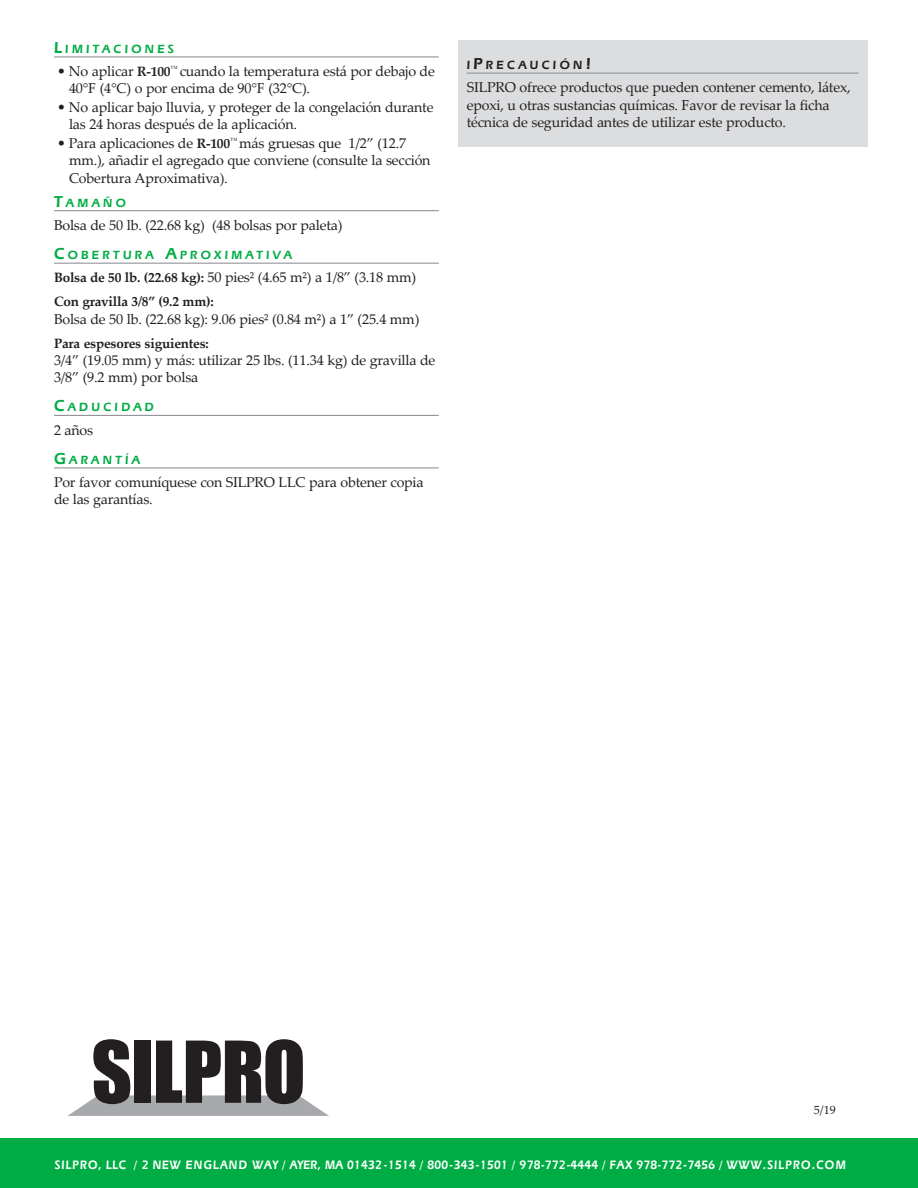
<style>
.page{position:relative;width:918px;height:1188px;background:#fff}
.page>*{position:absolute;margin:0;border:0;box-sizing:border-box;transform-origin:0 0}
._01_Body{font:14.25px/17.2px "Palatino Linotype";letter-spacing:-.015em;color:#231f20}
._04_Bullets{font:14.25px/17.2px "Palatino Linotype";letter-spacing:-.015em;color:#231f20}
._01_Body-2{font:700 13.5px "Palatino Linotype";letter-spacing:-.015em;color:#231f20}
.t1{font:600 12.75px "Eras IT Cby BT";letter-spacing:.025em;color:#fff;scale:.9 1}
._02_Body_sub_w_rule{font:600 12.3px "Eras IT Cby BT";letter-spacing:.265em;color:#00ad44}
._02_Body_sub_w_rule-2{font:600 12.3px "Eras IT Cby BT";letter-spacing:.265em;color:#231f20}
.t2{font:12px "Palatino Linotype";color:#231f20}
.s1{font-size:16.5px}
.s2{font-weight:700;font-size:13.5px}
</style>
<div class="page">
<hr style="left:54px;top:56px;width:385px;height:1px;background:#939598">
<hr style="left:54px;top:210px;width:385px;height:1px;background:#939598">
<hr style="left:54px;top:263px;width:385px;height:1px;background:#939598">
<hr style="left:54px;top:415px;width:385px;height:1px;background:#939598">
<hr style="left:54px;top:467px;width:385px;height:1px;background:#939598">
<div style="left:0;top:1139px;width:918px;height:49px;background:#00ad44"></div>
<div style="left:458px;top:40px;width:410px;height:107px;background:#dcdddf"></div>
<hr style="left:467px;top:73px;width:392px;height:1px;background:#939598">
<svg style="left:68px;top:1039px;width:261px;height:77px"></svg>
<p class="_02_Body_sub_w_rule" style="left:54px;top:41px;width:121px"><span class="s1">L</span>IMITACIONES</p>
<p class="_04_Bullets" style="left:69px;top:62px;width:367px;text-indent:-12px">• No aplicar <span class="s2">R-100</span><sup>™</sup> cuando la temperatura está por debajo de<br>40°F (4°C) o por encima de 90°F (32°C).</p>
<p class="_04_Bullets" style="left:69px;top:98px;width:366px;text-indent:-12px">• No aplicar bajo lluvia, y proteger de la congelación durante las 24 horas después de la aplicación.</p>
<p class="_04_Bullets" style="left:69px;top:134px;width:363px;text-indent:-12px">• Para aplicaciones de <span class="s2">R-100</span><sup>™</sup> más gruesas que 1/2” (12.7 mm.), añadir el agregado que conviene (consulte la sección<br>Cobertura Aproximativa).</p>
<p class="_02_Body_sub_w_rule" style="left:54px;top:195px;width:73px"><span class="s1">T</span>AMAÑO</p>
<p class="_01_Body" style="left:54px;top:216px;width:290px">Bolsa de 50 lb. (22.68 kg) (48 bolsas por paleta)</p>
<p class="_02_Body_sub_w_rule" style="left:54px;top:247px;width:240px"><span class="s1">C</span>OBERTUR A <span class="s1">A</span>PR OXIMATIVA</p>
<p class="_01_Body" style="left:54px;top:268px;width:364px"><span class="s2">Bolsa de 50 lb. (22.68 kg):</span> 50 pies² (4.65 m²) a 1/8” (3.18 mm)</p>
<p class="_01_Body-2" style="left:54px;top:292px;width:161px">Con gravilla 3/8” (9.2 mm):</p>
<p class="_01_Body" style="left:54px;top:310px;width:367px">Bolsa de 50 lb. (22.68 kg): 9.06 pies² (0.84 m²) a 1” (25.4 mm)</p>
<p class="_01_Body-2" style="left:54px;top:333px;width:156px">Para espesores siguientes:</p>
<p class="_01_Body" style="left:54px;top:351px;width:383px">3/4” (19.05 mm) y más: utilizar 25 lbs. (11.34 kg) de gravilla de<br>3/8” (9.2 mm) por bolsa</p>
<p class="_02_Body_sub_w_rule" style="left:54px;top:400px;width:101px"><span class="s1">C</span>ADU CIDAD</p>
<p class="_01_Body" style="left:54px;top:421px;width:41px">2 años</p>
<p class="_02_Body_sub_w_rule" style="left:54px;top:452px;width:88px"><span class="s1">G</span>ARANTÍA</p>
<p class="_01_Body" style="left:54px;top:473px;width:371px">Por favor comuníquese con SILPRO LLC para obtener copia de las garantías.</p>
<p class="_02_Body_sub_w_rule-2" style="left:467px;top:57px;width:126px">I<span class="s1">P</span>RECAUCIÓN<span class="s1">!</span></p>
<p class="_01_Body" style="left:467px;top:78px;width:385px">SILPRO ofrece productos que pueden contener cemento, látex, epoxi, u otras sustancias químicas. Favor de revisar la ficha técnica de seguridad antes de utilizar este producto.</p>
<p class="t2" style="left:814px;top:1101px;width:23px">5/19</p>
<p class="t1" style="left:55px;top:1157px;width:880px">SILPRO, LLC / 2 NEW ENGLAND WAY / AYER, MA 01432-1514 / 800-343-1501 / 978-772-4444 / FAX 978-772-7456 / WWW.SILPRO.COM</p>
</div>
